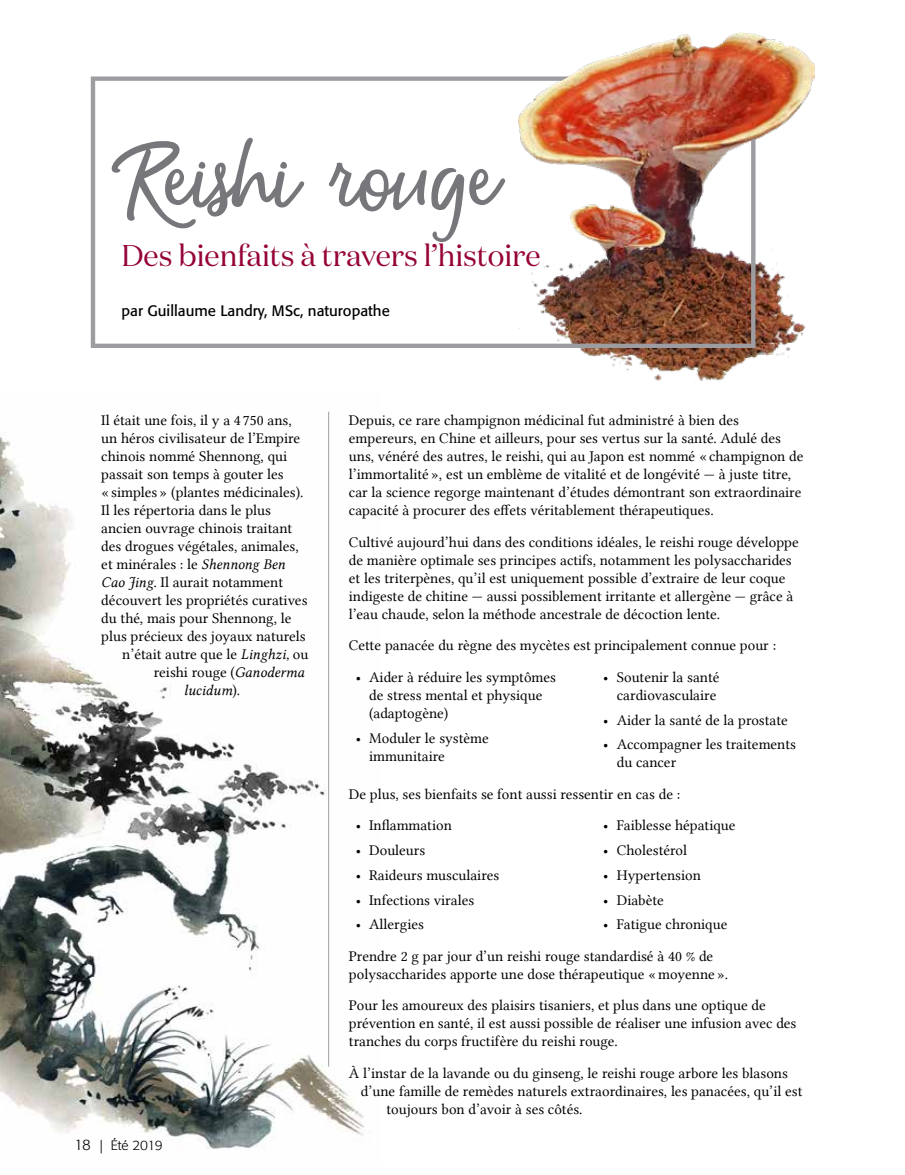
<style>
.page{position:relative;width:905px;height:1175px;background:#fff}
.page>*{position:absolute;margin:0;border:0;box-sizing:border-box;transform-origin:0 0}
.t1{font:99px "Money Penny Script";color:#76767b}
.t2{font:30px "Domaine Disp";color:#960338}
.t3{font:15px/18px "Lin Libertine";color:#000}
.t4{font:15px "Formata";color:#000}
.t5{font:15px "Lin Libertine I";color:#000}
.t6{font:300 13.5px "Formata";letter-spacing:-.02em;color:#000}
.s1{font-family:"Lin Libertine I"}
.s2{font-family:"Lin Libertine"}
.s3{font-size:15px}
</style>
<div class="page">
<img style="left:0;top:411px;width:365px;height:739px">
<img style="left:569px;top:32px;width:245px;height:349px">
<hr style="left:328px;top:412px;width:1px;height:654px;background:#9d9da1">
<img style="left:91px;top:76px;width:664px;height:272px">
<h1 class="t1" style="left:122px;top:110px;width:380px">Reishi rouge</h1>
<h2 class="t2" style="left:122px;top:236px;width:420px">Des bienfaits à travers l’histoire</h2>
<p class="t4" style="left:122px;top:301px;width:270px">par Guillaume Landry, MSc, naturopathe</p>
<p class="t3" style="left:101px;top:411px;width:192px">Il était une fois, il y a 4 750 ans,</p>
<p class="t3" style="left:101px;top:429px;width:200px">un héros civilisateur de l’Empire</p>
<p class="t3" style="left:101px;top:447px;width:187px">chinois nommé Shennong, qui</p>
<p class="t3" style="left:101px;top:465px;width:184px">passait son temps à gouter les</p>
<p class="t3" style="left:101px;top:483px;width:204px">« simples » (plantes médicinales).</p>
<p class="t3" style="left:101px;top:501px;width:171px">Il les répertoria dans le plus</p>
<p class="t3" style="left:101px;top:519px;width:192px">ancien ouvrage chinois traitant</p>
<p class="t3" style="left:101px;top:537px;width:199px">des drogues végétales, animales,</p>
<p class="t3" style="left:101px;top:555px;width:185px">et minérales : le <span class="s1">Shennong Ben</span></p>
<p class="t3" style="left:101px;top:573px;width:183px"><span class="s1">Cao Jing.</span> Il aurait notamment</p>
<p class="t3" style="left:101px;top:591px;width:208px">découvert les propriétés curatives</p>
<p class="t3" style="left:101px;top:609px;width:192px">du thé, mais pour Shennong, le</p>
<p class="t3" style="left:101px;top:627px;width:206px">plus précieux des joyaux naturels</p>
<p class="t3" style="left:122px;top:645px;width:187px">n’était autre que le <span class="s1">Linghzi,</span> ou</p>
<p class="t3" style="left:154px;top:663px;width:152px">reishi rouge (<span class="s1">Ganoderma</span></p>
<p class="t5" style="left:184px;top:682px;width:58px">lucidum<span class="s2">).</span></p>
<p class="t6" style="left:74px;top:1137px;width:90px"><span class="s3">18</span> | Été 2019</p>
<p class="t3" style="left:349px;top:411px;width:456px">Depuis, ce rare champignon médicinal fut administré à bien des empereurs, en Chine et ailleurs, pour ses vertus sur la santé. Adulé des uns, vénéré des autres, le reishi, qui au Japon est nommé « champignon de l’immortalité », est un emblème de vitalité et de longévité — à juste titre, car la science regorge maintenant d’études démontrant son extraordinaire capacité à procurer des effets véritablement thérapeutiques.</p>
<p class="t3" style="left:349px;top:533px;width:451px">Cultivé aujourd’hui dans des conditions idéales, le reishi rouge développe de manière optimale ses principes actifs, notamment les polysaccharides et les triterpènes, qu’il est uniquement possible d’extraire de leur coque indigeste de chitine — aussi possiblement irritante et allergène — grâce à l’eau chaude, selon la méthode ancestrale de décoction lente.</p>
<p class="t3" style="left:349px;top:636px;width:429px">Cette panacée du règne des mycètes est principalement connue pour :</p>
<p class="t3" style="left:369px;top:668px;width:188px;text-indent:-13px">• Aider à réduire les symptômes de stress mental et physique (adaptogène)</p>
<p class="t3" style="left:369px;top:728px;width:121px;text-indent:-13px">• Moduler le système immunitaire</p>
<p class="t3" style="left:603px;top:668px;width:118px;text-align:right">• Soutenir la santé cardiovasculaire</p>
<p class="t3" style="left:603px;top:710px;width:186px">• Aider la santé de la prostate</p>
<p class="t3" style="left:616px;top:735px;width:181px;text-indent:-14px">• Accompagner les traitements du cancer</p>
<p class="t3" style="left:349px;top:785px;width:333px">De plus, ses bienfaits se font aussi ressentir en cas de :</p>
<p class="t3" style="left:355px;top:816px;width:98px">• Inflammation</p>
<p class="t3" style="left:355px;top:841px;width:71px">• Douleurs</p>
<p class="t3" style="left:355px;top:866px;width:145px">• Raideurs musculaires</p>
<p class="t3" style="left:355px;top:890px;width:120px">• Infections virales</p>
<p class="t3" style="left:355px;top:915px;width:70px">• Allergies</p>
<p class="t3" style="left:603px;top:816px;width:134px">• Faiblesse hépatique</p>
<p class="t3" style="left:603px;top:841px;width:85px">• Cholestérol</p>
<p class="t3" style="left:603px;top:866px;width:99px">• Hypertension</p>
<p class="t3" style="left:603px;top:890px;width:62px">• Diabète</p>
<p class="t3" style="left:349px;top:908px;width:380px;line-height:31.5px;text-indent:254px">• Fatigue chronique<br>Prendre 2 g par jour d’un reishi rouge standardisé à 40 % de</p>
<p class="t3" style="left:349px;top:958px;width:418px;line-height:31.5px">polysaccharides apporte une dose thérapeutique « moyenne ».<br>Pour les amoureux des plaisirs tisaniers, et plus dans une optique de</p>
<p class="t3" style="left:349px;top:1014px;width:449px">prévention en santé, il est aussi possible de réaliser une infusion avec des tranches du corps fructifère du reishi rouge.</p>
<p class="t3" style="left:349px;top:1064px;width:440px">À l’instar de la lavande ou du ginseng, le reishi rouge arbore les blasons</p>
<p class="t3" style="left:361px;top:1082px;width:443px">d’une famille de remèdes naturels extraordinaires, les panacées, qu’il est</p>
<p class="t3" style="left:386px;top:1100px;width:198px">toujours bon d’avoir à ses côtés.</p>
</div>
